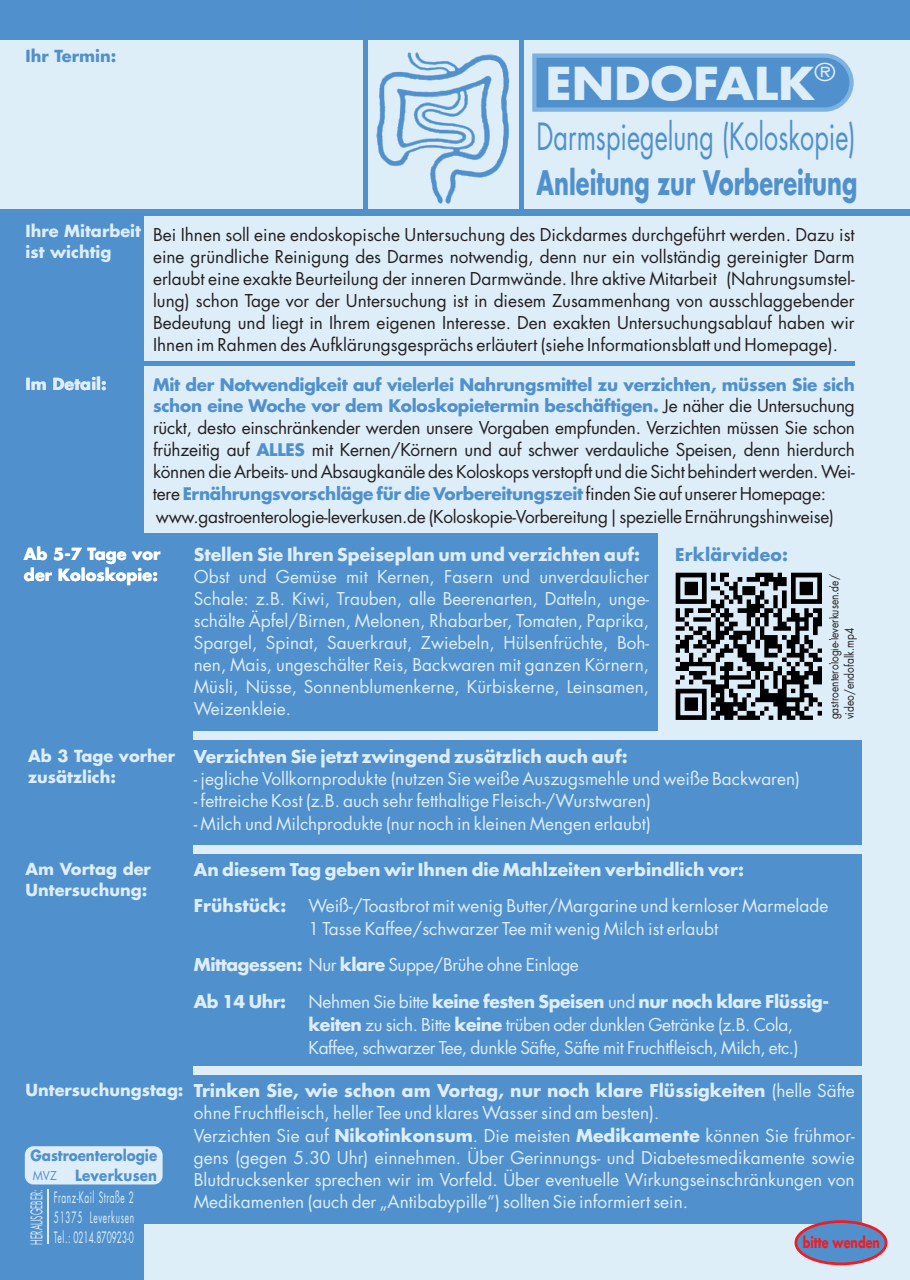
<style>
.page{position:relative;width:910px;height:1280px;background:#5090cc}
.page>*{position:absolute;margin:0;border:0;box-sizing:border-box;transform-origin:0 0}
.t1{font:700 44.1px "Futura";color:#deeef9;scale:1.09 1}
.t2{font:36.45px "Futura";color:#5090cc;scale:.69 1}
.t3{font:700 32.85px "Futura";color:#5090cc;scale:.69 1}
.t4{font:24px "Futura";color:#deeef9;scale:1.09 1}
.t5{font:17.25px/21.9px "Futura";color:#deeef9}
.t6{font:17.25px/21.9px "Futura";letter-spacing:-.015em;color:#231f20;text-align:justify}
.t7{font:700 17.25px/36.2px "Futura";color:#deeef9}
.t8{font:17.25px/22.6px "Futura";letter-spacing:-.025em;color:#deeef9}
.t9{font:700 17.25px "Futura";letter-spacing:.015em;color:#5090cc}
.t10{font:700 16.8px/21.6px "Futura";letter-spacing:-.015em;color:#5090cc}
.t11{font:700 16.2px/21.1px "Futura";color:#deeef9}
.t12{font:700 16.2px/21.1px "Futura";color:#fff}
.t13{font:700 16.2px "Futura";color:#5090cb}
.t14{font:15.75px "Futura";color:#deeef9;scale:.5 1}
.t15{font:15.3px/19.8px "Futura";letter-spacing:.06em;color:#deeef9;text-align:justify;scale:.55 1}
.t16{font:700 15px/19.5px "Futura";color:#5090cc;text-align:right;scale:.9 1}
.t17{font:700 15px "Futura";color:#ee1d23;scale:.75 1}
.t18{font:12px/15.6px "Futura";color:#231f20;scale:.85 1}
.t19{font:11.85px "Futura";color:#5090cc;scale:.96 1}
.s1{font-weight:400;color:#231f20}
.s2{font-weight:400;font-size:17.25px;color:#231f20}
.s3{font-weight:700;font-size:16.8px;color:#5090cc}
.s4{font-weight:400}
.s5{font-weight:700}
</style>
<div class="page">
<div style="left:145px;top:217px;width:765px;height:1063px;background:#deeef9"></div>
<div style="left:16px;top:533px;width:845px;height:691px;background:#5090cc"></div>
<div style="left:9px;top:361px;width:846px;height:5px;background:#5090cb"></div>
<div style="left:0;top:40px;width:910px;height:169px;background:#deeef9"></div>
<hr style="left:519px;top:24px;width:4px;height:188px;background:#5090cb">
<div style="left:658px;top:529px;width:252px;height:206px;background:#deeef9"></div>
<hr style="left:363px;top:0;width:4px;height:212px;background:#5090cb">
<svg style="left:376px;top:52px;width:133px;height:152px"></svg>
<div style="left:25px;top:1146px;width:138px;height:38px;background:#deeef9;border-radius:9px"></div>
<hr style="left:48px;top:1190px;width:1px;height:54px;background:#deeef9">
<div style="left:194px;top:732px;width:716px;height:8px;background:#deeef9"></div>
<div style="left:194px;top:845px;width:716px;height:9px;background:#deeef9"></div>
<div style="left:194px;top:1066px;width:716px;height:8px;background:#deeef9"></div>
<svg style="left:532px;top:53px;width:322px;height:59px;background:#5c98d0"></svg>
<img style="left:675px;top:572px;width:155px;height:148px">
<div style="left:794px;top:1220px;width:93px;height:45px;background:#5090cc;border:3px solid #ee1d23;border-radius:50%"></div>
<p class="t13" style="left:26px;top:50px;width:92px">Ihr Termin:</p>
<p class="t11" style="left:26px;top:222px;width:117px">Ihre Mitarbeit ist wichtig</p>
<p class="t11" style="left:26px;top:376px;width:83px">Im Detail:</p>
<h3 class="t4" style="left:815px;top:64px;width:21px">®</h3>
<h1 class="t1" style="left:545px;top:67px;width:248px">ENDOFALK</h1>
<h2 class="t2" style="left:536px;top:124px;width:464px">Darmspiegelung (Koloskopie)</h2>
<h3 class="t3" style="left:536px;top:171px;width:466px">Anleitung zur Vorbereitung</h3>
<p class="t6" style="left:153px;top:227px;width:703px">Bei Ihnen soll eine endoskopische Untersuchung des Dickdarmes durchgeführt werden. Dazu ist eine gründliche Reinigung des Darmes notwendig, denn nur ein vollständig gereinigter Darm erlaubt eine exakte Beurteilung der inneren Darmwände. Ihre aktive Mitarbeit (Nahrungsumstel&shy;lung) schon Tage vor der Untersuchung ist in diesem Zusammenhang von ausschlaggebender Bedeutung und liegt in Ihrem eigenen Interesse. Den exakten Untersuchungsablauf haben wir Ihnen im Rahmen des Aufklärungsgesprächs erläutert (siehe Informationsblatt und Homepage).</p>
<p class="t10" style="left:153px;top:376px;width:703px">Mit der Notwendigkeit auf vielerlei Nahrungsmittel zu verzichten, müssen Sie sich schon eine Woche vor dem Koloskopietermin beschäftigen. <span class="s1">J</span><span class="s2">e näher die Untersuchung</span></p>
<p class="t6" style="left:153px;top:420px;width:703px">rückt, desto einschränkender werden unsere Vorgaben empfunden. Verzichten müssen Sie schon frühzeitig auf <span class="s3">ALLES</span> mit Kernen/Körnern und auf schwer verdauliche Speisen, denn hierdurch können die Arbeits- und Absaugkanäle des Koloskops verstopft und die Sicht behindert werden. Wei-</p>
<p class="t10" style="left:153px;top:486px;width:674px"><span class="s2">tere</span> Ernährungsvorschläge für die Vorbereitungszeit <span class="s2">finden Sie auf unserer Homepage:</span></p>
<p class="t6" style="left:156px;top:508px;width:680px">www.gastroenterologie-leverkusen.de (Koloskopie-Vorbereitung|spezielle Ernährungshinweise)</p>
<p class="t12" style="left:24px;top:545px;width:138px">Ab 5-7 Tage vor der Koloskopie:</p>
<p class="t7" style="left:194px;top:539px;width:448px">Stellen Sie Ihren Speiseplan um und verzichten auf:</p>
<p class="t5" style="left:194px;top:569px;width:457px;text-align:justify">Obst und Gemüse mit Kernen, Fasern und unverdaulicher Schale: z.B. Kiwi, Trauben, alle Beerenarten, Datteln, unge&shy;schälte Äpfel/Birnen, Melonen, Rhabarber, Tomaten, Paprika, Spargel, Spinat, Sauerkraut, Zwiebeln, Hülsenfrüchte, Boh&shy;nen, Mais, ungeschälter Reis, Backwaren mit ganzen Körnern, Müsli, Nüsse, Sonnenblumenkerne, Kürbiskerne, Leinsamen, Weizenkleie.</p>
<p class="t9" style="left:675px;top:549px;width:115px">Erklärvideo:</p>
<p class="t11" style="left:28px;top:747px;width:148px">Ab 3 Tage vorher zusätzlich:</p>
<p class="t7" style="left:194px;top:741px;width:435px">Verzichten Sie jetzt zwingend zusätzlich auch auf:</p>
<p class="t5" style="left:194px;top:770px;width:608px">- jegliche Vollkornprodukte (nutzen Sie weiße Auszugsmehle und weiße Backwaren)</p>
<p class="t5" style="left:194px;top:793px;width:459px">- fettreiche Kost (z.B. auch sehr fetthaltige Fleisch-/Wurstwaren)</p>
<p class="t5" style="left:194px;top:815px;width:459px">- Milch und Milchprodukte (nur noch in kleinen Mengen erlaubt)</p>
<p class="t18" style="left:828px;top:719px;width:172px;rotate:-90deg">gastroenterologie-leverkusen.de/ video/endofalk.mp4</p>
<p class="t11" style="left:26px;top:860px;width:127px">Am Vortag der<br>Untersuchung:</p>
<p class="t11" style="left:26px;top:1081px;width:159px">Untersuchungstag:</p>
<p class="t16" style="left:30px;top:1148px;width:142px">Gastroenterologie<br>Leverkusen</p>
<p class="t14" style="left:31px;top:1244px;width:112px;rotate:-90deg">HERAUSGEBER:</p>
<p class="t19" style="left:33px;top:1171px;width:27px">MVZ</p>
<p class="t15" style="left:54px;top:1190px;width:147px">Franz-Kail Straße 2<br>51375 Leverkusen Tel.: 0214.870923-0</p>
<p class="t7" style="left:194px;top:854px;width:552px">An diesem Tag geben wir Ihnen die Mahlzeiten verbindlich vor:<br>Frühstück:</p>
<p class="t5" style="left:309px;top:898px;width:521px;line-height:22.4px">Weiß-/Toastbrot mit wenig Butter/Margarine und kernloser Marmelade<br>1 Tasse Kaffee/schwarzer Tee mit wenig Milch ist erlaubt</p>
<p class="t7" style="left:194px;top:949px;width:387px;line-height:36.6px">Mittagessen: <span class="s4">Nur</span> klare <span class="s4">Suppe/Brühe ohne Einlage<br></span>Ab 14 Uhr:</p>
<p class="t8" style="left:309px;top:993px;width:522px">Nehmen Sie bitte <span class="s5">keine festen Speisen</span> und <span class="s5">nur noch klare Flüssig&shy;keiten</span> zu sich. Bitte <span class="s5">keine</span> trüben oder dunklen Getränke (z.B. Cola,<br>Kaffee, schwarzer Tee, dunkle Säfte, Säfte mit Fruchtfleisch, Milch, etc.)</p>
<p class="t7" style="left:234px;top:986px;width:13px">3</p>
<p class="t5" style="left:194px;top:1082px;width:662px"><span class="s5">Trinken Sie, wie schon am Vortag, nur noch klare Flüssigkeiten</span> (helle Säfte ohne Fruchtfleisch, heller Tee und klares Wasser sind am besten).<br>Verzichten Sie auf <span class="s5">Nikotinkonsum</span>. Die meisten <span class="s5">Medikamente</span> können Sie frühmor&shy;gens (gegen 5.30 Uhr) einnehmen. Über Gerinnungs- und Diabetesmedikamente sowie Blutdrucksenker sprechen wir im Vorfeld. Über eventuelle Wirkungseinschränkungen von Medikamenten (auch der „Antibabypille“) sollten Sie informiert sein.</p>
<p class="t17" style="left:803px;top:1237px;width:104px">bitte wenden</p>
</div>
